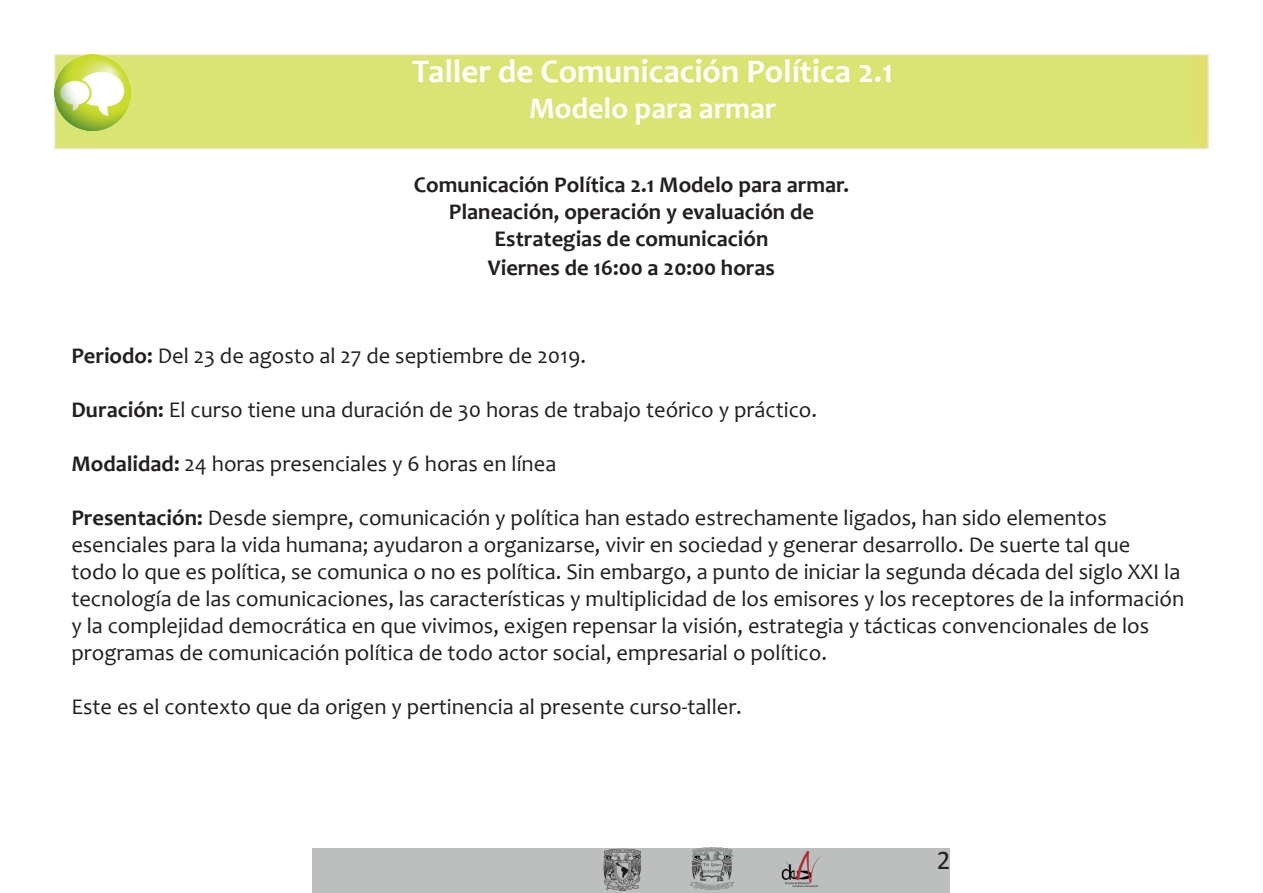
<style>
.page{position:relative;width:1263px;height:893px;background:#fff}
.page>*{position:absolute;margin:0;border:0;box-sizing:border-box;transform-origin:0 0}
.t1{font:700 33px "Candara";color:#fff}
.t2{font:700 30px "Candara";color:#fff}
.t3{font:27px "Calibri";color:#231f20}
.t4{font:22.5px/27px "Candara";color:#231f20}
.t5{font:700 22.5px "Candara";color:#231f20}
.s1{font-weight:700}
</style>
<div class="page">
<div style="left:313px;top:848px;width:637px;height:45px;background:#bdbfbf"></div>
<img style="left:781px;top:851px;width:40px;height:37px">
<img style="left:603px;top:848px;width:38px;height:43px">
<img style="left:690px;top:847px;width:43px;height:43px">
<div style="left:55px;top:55px;width:1153px;height:94px;background:#d9e472"></div>
<div style="left:54px;top:54px;width:1155px;height:96px;border:2px solid #f1e9d2"></div>
<img style="left:54px;top:54px;width:76px;height:76px">
<p class="t1" style="left:412px;top:51px;width:483px">Taller de Comunicación Política 2.1</p>
<p class="t2" style="left:529px;top:90px;width:249px">Modelo para armar</p>
<p class="t5" style="left:414px;top:170px;width:437px">Comunicación Política 2.1 Modelo para armar.</p>
<p class="t5" style="left:449px;top:197px;width:367px">Planeación, operación y evaluación de</p>
<p class="t5" style="left:494px;top:224px;width:276px">Estrategias de comunicación</p>
<p class="t5" style="left:488px;top:253px;width:289px">Viernes de 16:00 a 20:00 horas</p>
<p class="t4" style="left:71px;top:342px;width:516px"><span class="s1">Periodo:</span> Del 23 de agosto al 27 de septiembre de 2019.</p>
<p class="t4" style="left:71px;top:396px;width:747px"><span class="s1">Duración:</span> El curso tiene una duración de 30 horas de trabajo teórico y práctico.</p>
<p class="t4" style="left:71px;top:450px;width:487px"><span class="s1">Modalidad:</span> 24 horas presenciales y 6 horas en línea</p>
<p class="t4" style="left:71px;top:504px;width:1114px"><span class="s1">Presentación:</span> Desde siempre, comunicación y política han estado estrechamente ligados, han sido elementos esenciales para la vida humana; ayudaron a organizarse, vivir en sociedad y generar desarrollo. De suerte tal que<br>todo lo que es política, se comunica o no es política. Sin embargo, a punto de iniciar la segunda década del siglo XXI la tecnología de las comunicaciones, las características y multiplicidad de los emisores y los receptores de la información y la complejidad democrática en que vivimos, exigen repensar la visión, estrategia y tácticas convencionales de los programas de comunicación política de todo actor social, empresarial o político.</p>
<p class="t4" style="left:71px;top:693px;width:672px">Este es el contexto que da origen y pertinencia al presente curso-taller.</p>
<p class="t3" style="left:937px;top:842px;width:15px">2</p>
</div>
